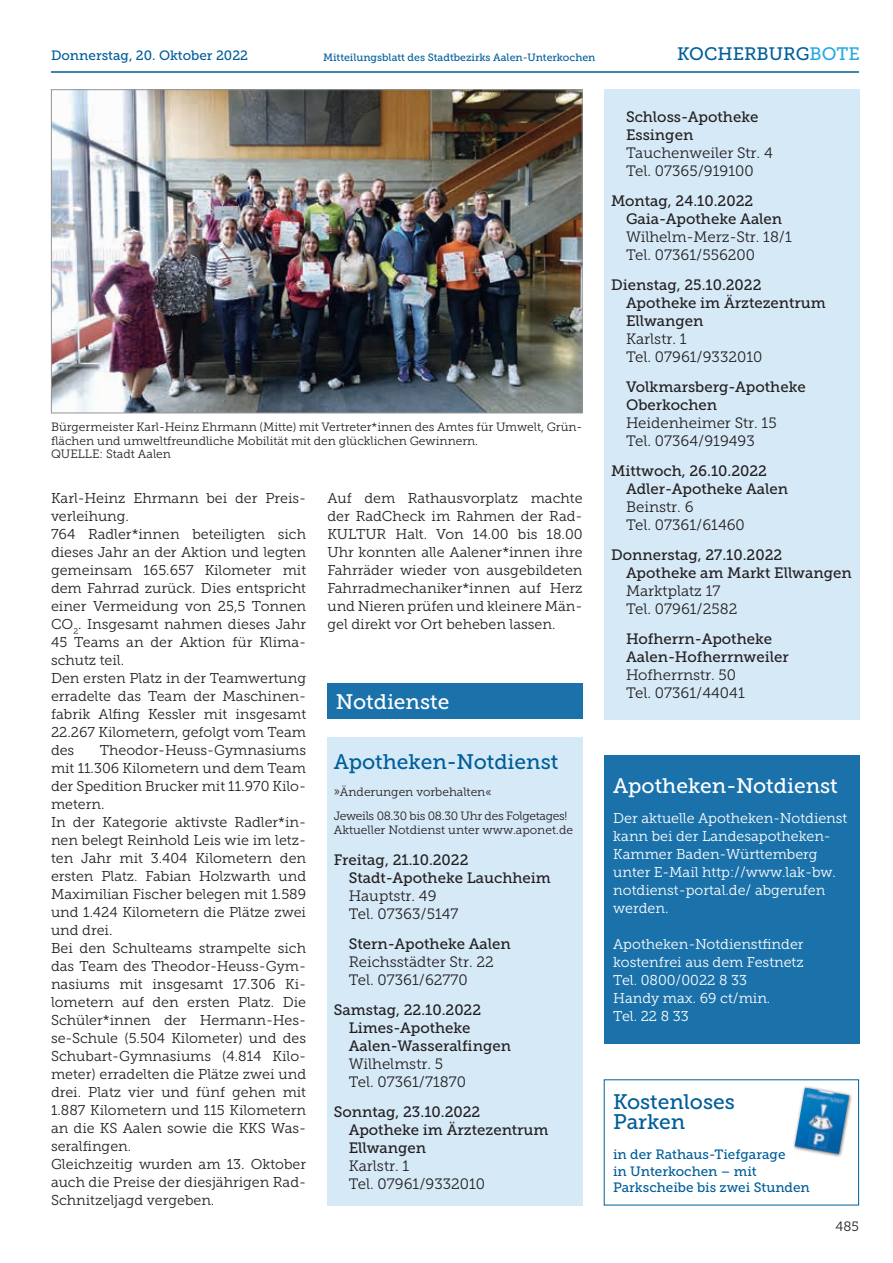
<style>
.page{position:relative;width:893px;height:1263px;background:#fff}
.page>*{position:absolute;margin:0;border:0;box-sizing:border-box;transform-origin:0 0}
.t1{font:21px/20.4px "Museo Slab 500";color:#005e9a}
.t2{font:21px "Museo Slab 500";color:#fff}
.t3{font:18px "Museo Slab 500";color:#005e9a}
.t4{font:15px/18px "Museo Slab 500";color:#231f20}
.t5{font:15px/18px "Museo Slab 300";color:#231f20}
.t6{font:14.25px/18px "Museo Slab 300";color:#231f20}
.t7{font:14.25px/18px "Museo Slab 300";color:#fff}
.t8{font:13.5px/16.2px "Museo Slab 500";color:#005e9a}
.t9{font:13.5px "Museo Slab 300";color:#231f20}
.t10{font:12px/13.5px "Museo Slab 300";color:#231f20}
.t11{font:12px/24px "Museo Slab 300";letter-spacing:-.025em;color:#231f20}
.t12{font:10.5px "Museo Slab 500";color:#005e9a}
.s1{color:#24aae1}
</style>
<div class="page">
<hr style="left:51px;top:71px;width:808px;height:2px;background:#005e9a">
<img style="left:53px;top:91px;width:528px;height:320px">
<div style="left:327px;top:737px;width:256px;height:468px;background:#d6e9f7"></div>
<div style="left:605px;top:89px;width:255px;height:630px;background:#d6e9f7"></div>
<div style="left:605px;top:755px;width:255px;height:288px;background:#1b72aa"></div>
<div style="left:327px;top:683px;width:256px;height:36px;background:#1b72aa"></div>
<div style="left:792px;top:1085px;width:61px;height:73px;background:#231f20;opacity:.75"></div>
<img style="left:795px;top:1087px;width:54px;height:67px">
<p class="t8" style="left:51px;top:48px;width:199px">Donnerstag, 20. Oktober 2022</p>
<p class="t12" style="left:323px;top:51px;width:274px">Mitteilungsblatt des Stadtbezirks Aalen-Unterkochen</p>
<p class="t3" style="left:677px;top:44px;width:184px">KOCHERBURG<span class="s1">BOTE</span></p>
<p class="t10" style="left:51px;top:420px;width:533px">Bürgermeister Karl-Heinz Ehrmann (Mitte) mit Vertreter*innen des Amtes für Umwelt, Grün&shy;flächen und umweltfreundliche Mobilität mit den glücklichen Gewinnern.<br>QUELLE: Stadt Aalen</p>
<p class="t6" style="left:51px;top:489px;width:257px">Karl-Heinz Ehrmann bei der Preis&shy;verleihung.<br>764 Radler*innen beteiligten sich dieses Jahr an der Aktion und legten gemeinsam 165.657 Kilometer mit dem Fahrrad zurück. Dies entspricht einer Vermeidung von 25,5 Tonnen<br>CO<sub>2</sub>. Insgesamt nahmen dieses Jahr<br>45 Teams an der Aktion für Klima&shy;schutz teil.<br>Den ersten Platz in der Teamwertung erradelte das Team der Maschinen&shy;fabrik Alfing Kessler mit insgesamt<br>22.267 Kilometern, gefolgt vom Team des</p>
<p class="t6" style="left:51px;top:741px;width:257px;text-indent:49px">Theodor-Heuss-Gymnasiums mit 11.306 Kilometern und dem Team der Spedition Brucker mit 11.970 Kilo&shy;metern.<br>In der Kategorie aktivste Radler*in&shy;nen belegt Reinhold Leis wie im letz&shy;ten Jahr mit 3.404 Kilometern den ersten Platz. Fabian Holzwarth und<br>Maximilian Fischer belegen mit 1.589 und 1.424 Kilometern die Plätze zwei und drei.<br>Bei den Schulteams strampelte sich das Team des Theodor-Heuss-Gym&shy;nasiums mit insgesamt 17.306 Ki&shy;lometern auf den ersten Platz. Die<br>Schüler*innen der Hermann-Hes&shy;se-Schule (5.504 Kilometer) und des<br>Schubart-Gymnasiums (4.814 Kilo&shy;meter) erradelten die Plätze zwei und drei. Platz vier und fünf gehen mit<br>1.887 Kilometern und 115 Kilometern an die KS Aalen sowie die KKS Was&shy;seralfingen.<br>Gleichzeitig wurden am 13. Oktober auch die Preise der diesjährigen Rad-<br>Schnitzeljagd vergeben.</p>
<p class="t6" style="left:327px;top:489px;width:257px;text-align:justify">Auf dem Rathausvorplatz machte der RadCheck im Rahmen der Rad-KULTUR Halt. Von 14.00 bis 18.00<br>Uhr konnten alle Aalener*innen ihre Fahrräder wieder von ausgebildeten Fahrradmechaniker*innen auf Herz und Nieren prüfen und kleinere Män&shy;gel direkt vor Ort beheben lassen.</p>
<h1 class="t2" style="left:336px;top:690px;width:115px">Notdienste</h1>
<h1 class="t1" style="left:334px;top:752px;width:226px">Apotheken-Notdienst</h1>
<p class="t11" style="left:334px;top:780px;width:235px">»Änderungen vorbehalten«<br>Jeweils 08.30 bis 08.30 Uhr des Folgetages!</p>
<p class="t10" style="left:334px;top:823px;width:241px">Aktueller Notdienst unter www.aponet.de</p>
<p class="t4" style="left:349px;top:851px;width:204px;text-indent:-15px">Freitag, 21.10.2022<br>Stadt-Apotheke Lauchheim</p>
<p class="t5" style="left:349px;top:887px;width:111px">Hauptstr. 49<br>Tel. 07363/5147</p>
<p class="t4" style="left:349px;top:935px;width:164px">Stern-Apotheke Aalen</p>
<p class="t5" style="left:349px;top:953px;width:147px">Reichsstädter Str. 22<br>Tel. 07361/62770</p>
<p class="t4" style="left:349px;top:1001px;width:164px;text-indent:-15px">Samstag, 22.10.2022<br>Limes-Apotheke<br>Aalen-Wasseralfingen</p>
<p class="t5" style="left:349px;top:1055px;width:119px">Wilhelmstr. 5<br>Tel. 07361/71870</p>
<p class="t4" style="left:349px;top:1103px;width:201px;text-indent:-15px">Sonntag, 23.10.2022<br>Apotheke im Ärztezentrum<br>Ellwangen</p>
<p class="t5" style="left:349px;top:1157px;width:138px">Karlstr. 1<br>Tel. 07961/9332010</p>
<p class="t4" style="left:626px;top:108px;width:134px">Schloss-Apotheke<br>Essingen</p>
<p class="t5" style="left:626px;top:144px;width:148px">Tauchenweiler Str. 4<br>Tel. 07365/919100</p>
<p class="t4" style="left:626px;top:192px;width:158px;text-indent:-15px">Montag, 24.10.2022<br>Gaia-Apotheke Aalen</p>
<p class="t5" style="left:626px;top:228px;width:167px">Wilhelm-Merz-Str. 18/1<br>Tel. 07361/556200</p>
<p class="t4" style="left:626px;top:276px;width:201px;text-indent:-15px">Dienstag, 25.10.2022<br>Apotheke im Ärztezentrum<br>Ellwangen</p>
<p class="t5" style="left:626px;top:330px;width:138px">Karlstr. 1<br>Tel. 07961/9332010</p>
<p class="t4" style="left:626px;top:378px;width:181px">Volkmarsberg-Apotheke<br>Oberkochen</p>
<p class="t5" style="left:626px;top:414px;width:152px">Heidenheimer Str. 15<br>Tel. 07364/919493</p>
<p class="t4" style="left:626px;top:462px;width:164px;text-indent:-15px">Mittwoch, 26.10.2022<br>Adler-Apotheke Aalen</p>
<p class="t5" style="left:626px;top:498px;width:120px">Beinstr. 6<br>Tel. 07361/61460</p>
<p class="t4" style="left:626px;top:546px;width:227px;text-indent:-15px">Donnerstag, 27.10.2022<br>Apotheke am Markt Ellwangen</p>
<p class="t5" style="left:626px;top:582px;width:113px">Marktplatz 17<br>Tel. 07961/2582</p>
<p class="t4" style="left:626px;top:630px;width:164px">Hofherrn-Apotheke<br>Aalen-Hofherrnweiler</p>
<p class="t5" style="left:626px;top:666px;width:120px">Hofherrnstr. 50<br>Tel. 07361/44041</p>
<h1 class="t2" style="left:613px;top:774px;width:226px">Apotheken-Notdienst</h1>
<p class="t7" style="left:613px;top:809px;width:236px">Der aktuelle Apotheken-Notdienst kann bei der Landesapotheken-<br>Kammer Baden-Württemberg unter E-Mail http://www.lak-bw. notdienst-portal.de/ abgerufen werden.</p>
<p class="t7" style="left:613px;top:935px;width:192px">Apotheken-Notdienstfinder kostenfrei aus dem Festnetz<br>Tel. 0800/0022 8 33<br>Handy max. 69 ct/min.<br>Tel. 22 8 33</p>
<h1 class="t1" style="left:613px;top:1091px;width:123px">Kostenloses<br>Parken</h1>
<p class="t8" style="left:613px;top:1146px;width:198px">in der Rathaus-Tiefgarage<br>in Unterkochen – mit<br>Parkscheibe bis zwei Stunden</p>
<p class="t9" style="left:835px;top:1218px;width:25px">485</p>
</div>
